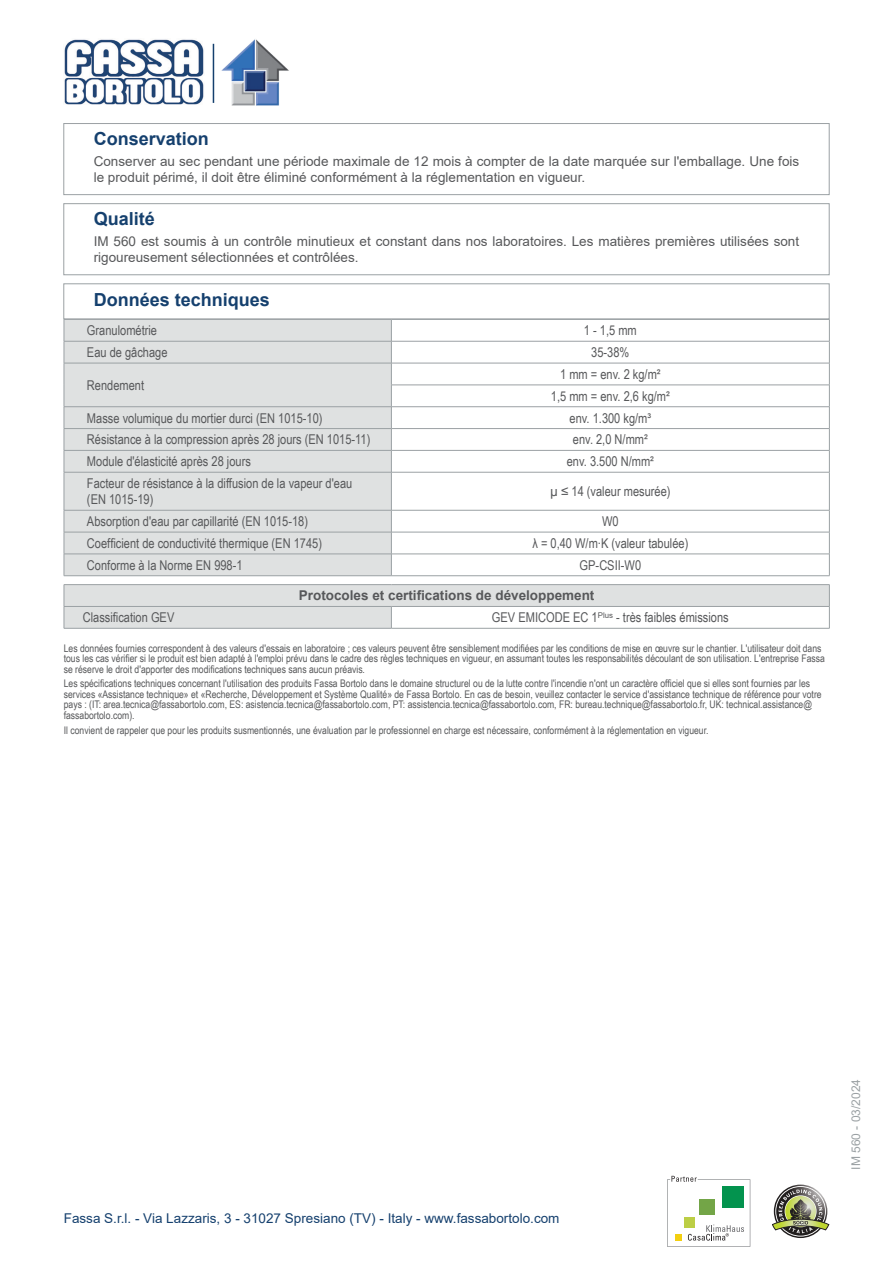
<style>
.page{position:relative;width:893px;height:1263px;background:#fff}
.page>*{position:absolute;margin:0;border:0;box-sizing:border-box;transform-origin:0 0}
.Titolo{font:700 18px "Arial";color:#15406e}
.normale_sx{font:13.5px "Arial Narrow";color:#57585a}
.normale_centrato{font:13.5px "Arial Narrow";color:#57585a}
.Conservazione{font:13.5px/16.2px "Arial";color:#57585a}
.Qualita{font:13.5px/16.2px "Arial";color:#57585a}
.t1{font:13.5px "Arial";color:#15406e}
.grassetto_centrato{font:700 13.5px "Arial";color:#57585a}
.t2{font:12px "Arial";color:#9ba1a4}
.Disclaimer{font:10.5px/10.5px "Arial Narrow";color:#57585a}
</style>
<div class="page">
<div style="left:64px;top:123px;width:765px;height:72px;border:1px solid #9ba1a4"></div>
<div style="left:64px;top:203px;width:765px;height:72px;border:1px solid #9ba1a4"></div>
<div style="left:64px;top:284px;width:765px;height:35px;border:1px solid #9ba1a4"></div>
<div style="left:65px;top:320px;width:326px;height:255px;background:#dfe1e1"></div>
<hr style="left:64px;top:319px;width:327px;height:1px;background:#9ba1a4">
<hr style="left:391px;top:319px;width:439px;height:1px;background:#9ba1a4">
<hr style="left:64px;top:341px;width:327px;height:1px;background:#9ba1a4">
<hr style="left:391px;top:341px;width:439px;height:1px;background:#9ba1a4">
<hr style="left:64px;top:363px;width:327px;height:1px;background:#9ba1a4">
<hr style="left:391px;top:363px;width:439px;height:1px;background:#9ba1a4">
<hr style="left:391px;top:385px;width:439px;height:1px;background:#9ba1a4">
<hr style="left:64px;top:406px;width:327px;height:1px;background:#9ba1a4">
<hr style="left:391px;top:406px;width:439px;height:1px;background:#9ba1a4">
<hr style="left:64px;top:428px;width:327px;height:1px;background:#9ba1a4">
<hr style="left:391px;top:428px;width:439px;height:1px;background:#9ba1a4">
<hr style="left:64px;top:450px;width:327px;height:1px;background:#9ba1a4">
<svg style="left:64px;top:320px;width:1px;height:152px"></svg>
<hr style="left:391px;top:450px;width:439px;height:1px;background:#9ba1a4">
<svg style="left:391px;top:320px;width:1px;height:152px"></svg>
<svg style="left:829px;top:320px;width:1px;height:152px"></svg>
<hr style="left:64px;top:472px;width:327px;height:1px;background:#9ba1a4">
<hr style="left:64px;top:472px;width:1px;height:38px;background:#9ba1a4">
<hr style="left:391px;top:472px;width:439px;height:1px;background:#9ba1a4">
<hr style="left:391px;top:472px;width:1px;height:38px;background:#9ba1a4">
<hr style="left:829px;top:472px;width:1px;height:38px;background:#9ba1a4">
<hr style="left:64px;top:510px;width:327px;height:1px;background:#9ba1a4">
<hr style="left:391px;top:510px;width:439px;height:1px;background:#9ba1a4">
<hr style="left:64px;top:532px;width:327px;height:1px;background:#9ba1a4">
<hr style="left:391px;top:532px;width:439px;height:1px;background:#9ba1a4">
<hr style="left:64px;top:554px;width:327px;height:1px;background:#9ba1a4">
<svg style="left:64px;top:510px;width:1px;height:65px"></svg>
<hr style="left:64px;top:575px;width:327px;height:1px;background:#9ba1a4">
<hr style="left:391px;top:554px;width:439px;height:1px;background:#9ba1a4">
<svg style="left:391px;top:510px;width:1px;height:65px"></svg>
<svg style="left:829px;top:510px;width:1px;height:65px"></svg>
<hr style="left:391px;top:575px;width:439px;height:1px;background:#9ba1a4">
<hr style="left:64px;top:584px;width:327px;height:1px;background:#9ba1a4">
<hr style="left:391px;top:584px;width:439px;height:1px;background:#9ba1a4">
<hr style="left:64px;top:628px;width:327px;height:1px;background:#9ba1a4">
<svg style="left:64px;top:585px;width:766px;height:43px"></svg>
<hr style="left:391px;top:628px;width:439px;height:1px;background:#9ba1a4">
<svg style="left:667px;top:1176px;width:83px;height:71px"></svg>
<svg style="left:772px;top:1186px;width:57px;height:50px"></svg>
<img style="left:64px;top:39px;width:140px;height:66px">
<hr style="left:213px;top:44px;width:1px;height:59px;background:#15406e">
<img style="left:221px;top:39px;width:68px;height:67px">
<p class="Titolo" style="left:94px;top:126px;width:117px">Conservation</p>
<p class="Conservazione" style="left:94px;top:153px;width:707px">Conserver au sec pendant une période maximale de 12 mois à compter de la date marquée sur l'emballage. Une fois le produit périmé, il doit être éliminé conformément à la réglementation en vigueur.</p>
<p class="Titolo" style="left:94px;top:206px;width:63px">Qualité</p>
<p class="Qualita" style="left:94px;top:233px;width:707px">IM 560 est soumis à un contrôle minutieux et constant dans nos laboratoires. Les matières premières utilisées sont rigoureusement sélectionnées et contrôlées.</p>
<p class="Titolo" style="left:94px;top:287px;width:178px">Données techniques</p>
<p class="normale_sx" style="left:87px;top:321px;width:72px">Granulométrie</p>
<p class="normale_centrato" style="left:584px;top:321px;width:54px">1 - 1,5 mm</p>
<p class="normale_sx" style="left:87px;top:342px;width:82px">Eau de gâchage</p>
<p class="normale_centrato" style="left:591px;top:342px;width:40px">35-38%</p>
<p class="normale_sx" style="left:87px;top:375px;width:59px">Rendement</p>
<p class="normale_centrato" style="left:560px;top:364px;width:102px">1 mm = env. 2 kg/m²</p>
<p class="normale_centrato" style="left:551px;top:386px;width:120px">1,5 mm = env. 2,6 kg/m²</p>
<p class="normale_sx" style="left:87px;top:408px;width:237px">Masse volumique du mortier durci (EN 1015-10)</p>
<p class="normale_centrato" style="left:570px;top:408px;width:83px">env. 1.300 kg/m³</p>
<p class="normale_sx" style="left:87px;top:430px;width:285px">Résistance à la compression après 28 jours (EN 1015-11)</p>
<p class="normale_centrato" style="left:573px;top:430px;width:76px">env. 2,0 N/mm²</p>
<p class="normale_sx" style="left:87px;top:452px;width:165px">Module d'élasticité après 28 jours</p>
<p class="normale_centrato" style="left:567px;top:452px;width:89px">env. 3.500 N/mm²</p>
<p class="normale_sx" style="left:87px;top:473px;width:267px">Facteur de résistance à la diffusion de la vapeur d'eau</p>
<p class="normale_sx" style="left:87px;top:490px;width:68px">(EN 1015-19)</p>
<p class="normale_centrato" style="left:550px;top:481px;width:122px">µ ≤ 14 (valeur mesurée)</p>
<p class="normale_sx" style="left:87px;top:511px;width:223px">Absorption d'eau par capillarité (EN 1015-18)</p>
<p class="normale_centrato" style="left:602px;top:511px;width:18px">W0</p>
<p class="normale_sx" style="left:87px;top:533px;width:237px">Coefficient de conductivité thermique (EN 1745)</p>
<p class="normale_centrato" style="left:532px;top:533px;width:157px">λ = 0,40 W/m∙K (valeur tabulée)</p>
<p class="normale_sx" style="left:87px;top:555px;width:157px">Conforme à la Norme EN 998-1</p>
<p class="normale_centrato" style="left:580px;top:555px;width:63px">GP-CSII-W0</p>
<p class="grassetto_centrato" style="left:299px;top:586px;width:297px">Protocoles et certifications de développement</p>
<p class="normale_sx" style="left:83px;top:608px;width:93px">Classification GEV</p>
<p class="normale_centrato" style="left:492px;top:608px;width:238px">GEV EMICODE EC 1<sup>Plus</sup> - très faibles émissions</p>
<p class="Disclaimer" style="left:64px;top:642px;width:763px">Les données fournies correspondent à des valeurs d'essais en laboratoire ; ces valeurs peuvent être sensiblement modifiées par les conditions de mise en œuvre sur le chantier. L'utilisateur doit dans tous les cas vérifier si le produit est bien adapté à l'emploi prévu dans le cadre des règles techniques en vigueur, en assumant toutes les responsabilités découlant de son utilisation. L'entreprise Fassa se réserve le droit d'apporter des modifications techniques sans aucun préavis.</p>
<p class="Disclaimer" style="left:64px;top:678px;width:759px">Les spécifications techniques concernant l'utilisation des produits Fassa Bortolo dans le domaine structurel ou de la lutte contre l'incendie n'ont un caractère officiel que si elles sont fournies par les services «Assistance technique» et «Recherche, Développement et Système Qualité» de Fassa Bortolo. En cas de besoin, veuillez contacter le service d'assistance technique de référence pour votre pays : (IT: area.tecnica@fassabortolo.com, ES: asistencia.tecnica@fassabortolo.com, PT: assistencia.tecnica@fassabortolo.com, FR: bureau.technique@fassabortolo.fr, UK: technical.assistance@ fassabortolo.com).</p>
<p class="Disclaimer" style="left:64px;top:724px;width:646px">Il convient de rappeler que pour les produits susmentionnés, une évaluation par le professionnel en charge est nécessaire, conformément à la réglementation en vigueur.</p>
<p class="t1" style="left:64px;top:1208px;width:497px">Fassa S.r.l. - Via Lazzaris, 3 - 31027 Spresiano (TV) - Italy - www.fassabortolo.com</p>
<p class="t2" style="left:848px;top:1170px;width:92px;rotate:-90deg">IM 560 - 03/2024</p>
</div>
